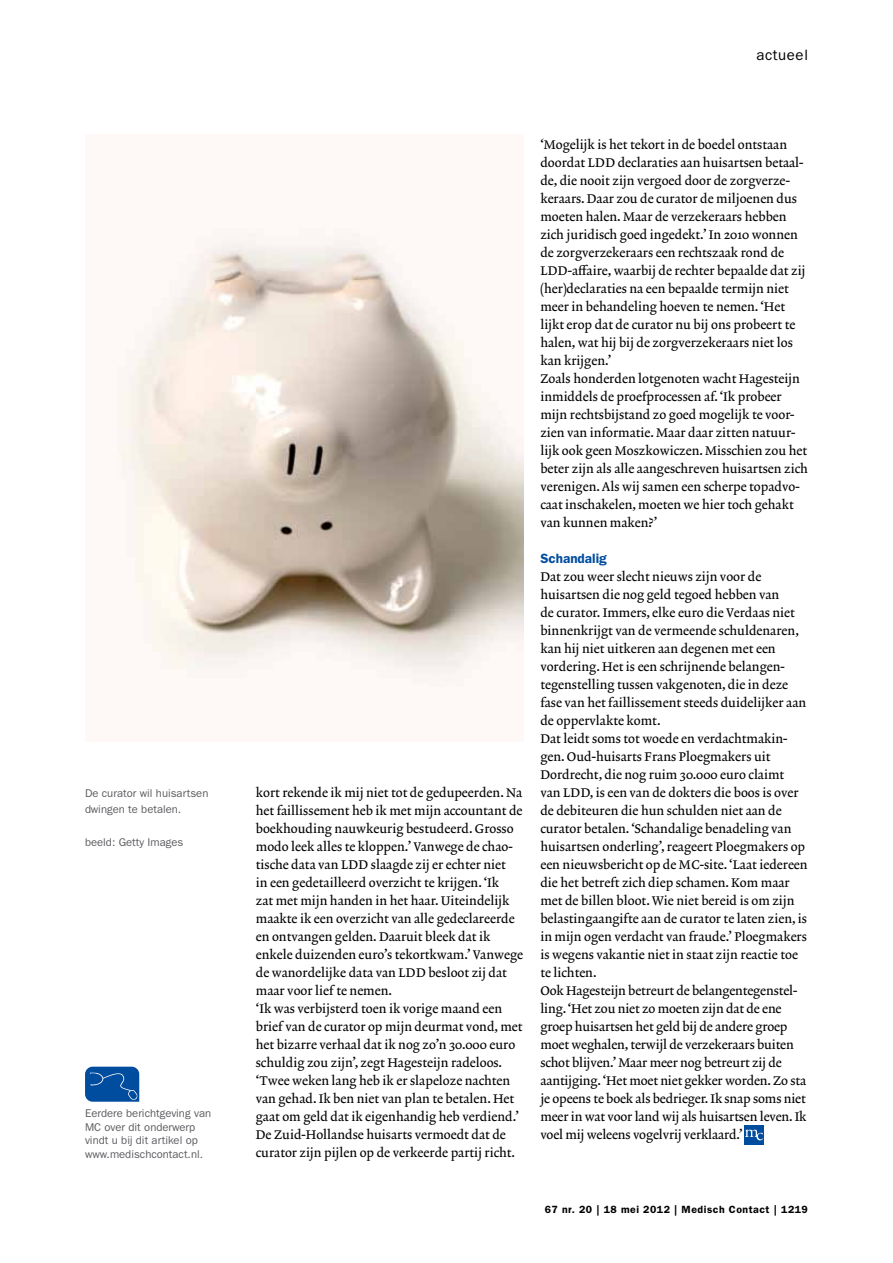
<style>
.page{position:relative;width:893px;height:1263px;background:#fff}
.page>*{position:absolute;margin:0;border:0;box-sizing:border-box;transform-origin:0 0}
.t1{font:15px "ITC Franklin Gothic Std";letter-spacing:.04em;color:#000}
.t2{font:600 13.5px "ITC Franklin Gothic Std";color:#004d9f}
.t3{font:12.75px/18px "Lexicon No 2 Roman A";color:#000}
.t4{font:11.25px/13.5px "ITC Franklin Gothic Std";color:#5c5b60}
.t5{font:600 10.5px "ITC Franklin Gothic Std";letter-spacing:.05em;color:#000}
</style>
<div class="page">
<img style="left:117px;top:228px;width:406px;height:459px">
<div style="left:745px;top:1125px;width:19px;height:20px;background:#004d9f"></div>
<svg style="left:745px;top:1129px;width:18px;height:11px"></svg>
<div style="left:85px;top:1067px;width:54px;height:35px;background:#004d9f;border-radius:7px"></div>
<svg style="left:90px;top:1072px;width:48px;height:28px"></svg>
<p class="t4" style="left:85px;top:784px;width:125px;line-height:16.5px">De curator wil huisartsen dwingen te betalen.</p>
<p class="t4" style="left:85px;top:835px;width:100px">beeld: Getty Images</p>
<p class="t4" style="left:85px;top:1107px;width:128px">Eerdere berichtgeving van<br>MC over dit onderwerp vindt u bij dit artikel op www.medischcontact.nl.</p>
<p class="t1" style="left:756px;top:46px;width:53px">actueel</p>
<p class="t3" style="left:256px;top:784px;width:269px">kort rekende ik mij niet tot de gedupeerden. Na het faillissement heb ik met mijn accountant de boekhouding nauwkeurig bestudeerd. Grosso modo leek alles te kloppen.’ Vanwege de chao&shy;tische data van LDD slaagde zij er echter niet<br>in een gedetailleerd overzicht te krijgen. ‘Ik<br>zat met mijn handen in het haar. Uiteindelijk maakte ik een overzicht van alle gedeclareerde en ontvangen gelden. Daaruit bleek dat ik enkele duizenden euro’s tekortkwam.’ Vanwege de wanordelijke data van LDD besloot zij dat maar voor lief te nemen.<br>‘Ik was verbijsterd toen ik vorige maand een brief van de curator op mijn deurmat vond, met het bizarre verhaal dat ik nog zo’n 30.000 euro schuldig zou zijn’, zegt Hagesteijn radeloos. ‘Twee weken lang heb ik er slapeloze nachten van gehad. Ik ben niet van plan te betalen. Het gaat om geld dat ik eigenhandig heb verdiend.’ De Zuid-Hollandse huisarts vermoedt dat de curator zijn pijlen op de verkeerde partij richt.</p>
<p class="t3" style="left:540px;top:136px;width:269px">‘Mogelijk is het tekort in de boedel ontstaan doordat LDD declaraties aan huisartsen betaal&shy;de, die nooit zijn vergoed door de zorgverze&shy;keraars. Daar zou de curator de miljoenen dus moeten halen. Maar de verzekeraars hebben zich juridisch goed ingedekt.’ In 2010 wonnen de zorgverzekeraars een rechtszaak rond de LDD-affaire, waarbij de rechter bepaalde dat zij (her)declaraties na een bepaalde termijn niet meer in behandeling hoeven te nemen. ‘Het lijkt erop dat de curator nu bij ons probeert te halen, wat hij bij de zorgverzekeraars niet los kan krijgen.’<br>Zoals honderden lotgenoten wacht Hagesteijn inmiddels de proefprocessen af. ‘Ik probeer mijn rechtsbijstand zo goed mogelijk te voor&shy;zien van informatie. Maar daar zitten natuur&shy;lijk ook geen Moszkowiczen. Misschien zou het beter zijn als alle aangeschreven huisartsen zich verenigen. Als wij samen een scherpe topadvo&shy;caat inschakelen, moeten we hier toch gehakt van kunnen maken?’</p>
<p class="t2" style="left:540px;top:550px;width:68px">Schandalig</p>
<p class="t3" style="left:540px;top:568px;width:269px">Dat zou weer slecht nieuws zijn voor de huisartsen die nog geld tegoed hebben van<br>de curator. Immers, elke euro die Verdaas niet binnenkrijgt van de vermeende schuldenaren, kan hij niet uitkeren aan degenen met een vordering. Het is een schrijnende belangen&shy;tegenstelling tussen vakgenoten, die in deze fase van het faillissement steeds duidelijker aan de oppervlakte komt.<br>Dat leidt soms tot woede en verdachtmakin&shy;gen. Oud-huisarts Frans Ploegmakers uit Dordrecht, die nog ruim 30.000 euro claimt van LDD, is een van de dokters die boos is over de debiteuren die hun schulden niet aan de curator betalen. ‘Schandalige benadeling van huisartsen onderling’, reageert Ploegmakers op een nieuwsbericht op de MC-site. ‘Laat iedereen die het betreft zich diep schamen. Kom maar met de billen bloot. Wie niet bereid is om zijn belastingaangifte aan de curator te laten zien, is in mijn ogen verdacht van fraude.’ Ploegmakers is wegens vakantie niet in staat zijn reactie toe te lichten.<br>Ook Hagesteijn betreurt de belangentegenstel&shy;ling. ‘Het zou niet zo moeten zijn dat de ene groep huisartsen het geld bij de andere groep moet weghalen, terwijl de verzekeraars buiten schot blijven.’ Maar meer nog betreurt zij de aantijging. ‘Het moet niet gekker worden. Zo sta je opeens te boek als bedrieger. Ik snap soms niet meer in wat voor land wij als huisartsen leven. Ik voel mij weleens vogelvrij verklaard.’</p>
<p class="t5" style="left:545px;top:1203px;width:265px">67 nr. 20 | 18 mei 2012 | Medisch Contact | 1219</p>
</div>
